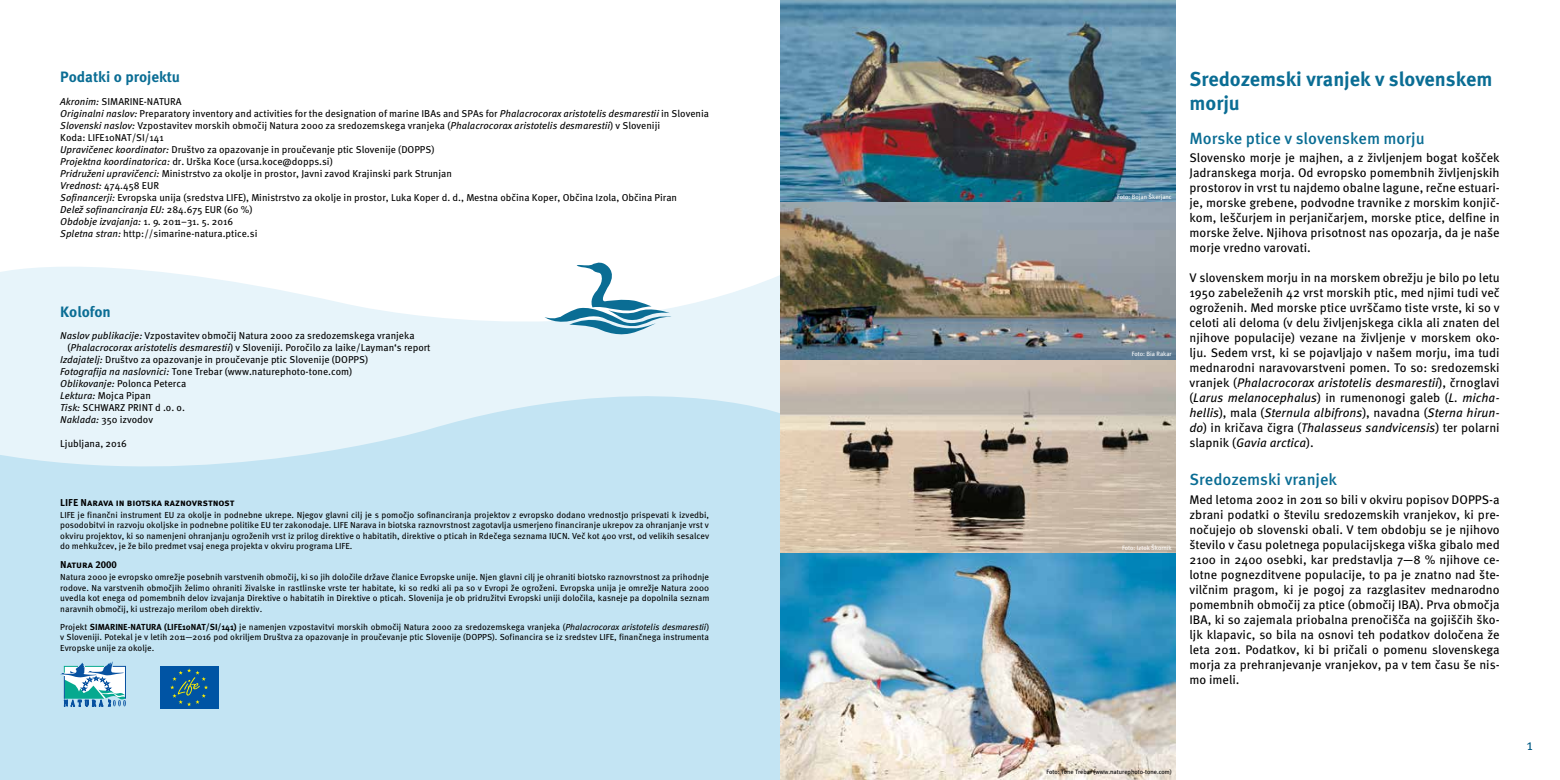
<style>
.page{position:relative;width:1560px;height:780px;background:#fff}
.page>*{position:absolute;margin:0;border:0;box-sizing:border-box;transform-origin:0 0}
.t1{font:700 20px/24px "FF Meta Pro";color:#0a6d94}
.t2{font:500 16.25px "FF Meta Pro";color:#0a6d94}
.t3{font:700 15px "FF Meta Pro";color:#0a6d94}
.t4{font:15px "FF Meta Pro";color:#005a84}
.t5{font:12.5px/15px "FF Meta Pro";color:#000;text-align:justify}
.t6{font:10px/12px "FF Meta Pro";color:#000}
.t7{font:10px "Meta Bold Caps";color:#000}
.t8{font:8.75px/10.5px "FF Meta Pro";color:#000;text-align:justify}
.t9{font:6.25px "Meta Book CE";color:#fff}
.t10{font:6.25px "Meta Book CE";color:#000}
.s1{font-style:italic}
.s2{font-weight:700}
</style>
<div class="page">
<svg style="left:0;top:267px;width:780px;height:98px;fill:#e7f4fa"></svg>
<svg style="left:0;top:365px;width:780px;height:415px;background:#c9e6f4"></svg>
<img style="left:780px;top:0;width:395px;height:780px">
<svg style="left:544px;top:262px;width:127px;height:75px"></svg>
<div style="left:160px;top:666px;width:58px;height:42px;background:#0054a4"></div>
<svg style="left:170px;top:668px;width:38px;height:38px"></svg>
<svg style="left:60px;top:661px;width:66px;height:45px"></svg>
<p class="t3" style="left:60px;top:65px;width:121px">Podatki o projektu</p>
<p class="t6" style="left:60px;top:95px;width:650px"><span class="s1">Akronim:</span> SIMARINE-NATURA<br><span class="s1">Originalni naslov:</span> Preparatory inventory and activities for the designation of marine IBAs and SPAs for <span class="s1">Phalacrocorax aristotelis desmarestii</span> in Slovenia <span class="s1">Slovenski naslov:</span> Vzpostavitev morskih območij Natura 2000 za sredozemskega vranjeka (<span class="s1">Phalacrocorax aristotelis desmarestii</span>) v Sloveniji<br>Koda: LIFE10NAT/SI/141<br><span class="s1">Upravičenec koordinator:</span> Društvo za opazovanje in proučevanje ptic Slovenije (DOPPS)<br><span class="s1">Projektna koordinatorica:</span> dr. Urška Koce (ursa.koce@dopps.si)<br><span class="s1">Pridruženi upravičenci:</span> Ministrstvo za okolje in prostor, Javni zavod Krajinski park Strunjan<br><span class="s1">Vrednost:</span> 474.458 EUR<br><span class="s1">Sofinancerji:</span> Evropska unija (sredstva LIFE), Ministrstvo za okolje in prostor, Luka Koper d. d., Mestna občina Koper, Občina Izola, Občina Piran<br><span class="s1">Delež sofinanciranja EU:</span> 284.675 EUR (60 %)<br><span class="s1">Obdobje izvajanja:</span> 1. 9. 2011–31. 5. 2016<br><span class="s1">Spletna stran:</span> http://simarine-natura.ptice.si</p>
<p class="t3" style="left:60px;top:299px;width:52px">Kolofon</p>
<p class="t6" style="left:60px;top:329px;width:356px"><span class="s1">Naslov publikacije:</span> Vzpostavitev območij Natura 2000 za sredozemskega vranjeka</p>
<p class="t6" style="left:67px;top:341px;width:365px">(<span class="s1">Phalacrocorax aristotelis desmarestii</span>) v Sloveniji. Poročilo za laike/Layman‘s report</p>
<p class="t6" style="left:60px;top:353px;width:309px"><span class="s1">Izdajatelj:</span> Društvo za opazovanje in proučevanje ptic Slovenije (DOPPS)</p>
<p class="t6" style="left:60px;top:365px;width:293px"><span class="s1">Fotografija na naslovnici:</span> Tone Trebar (www.naturephoto-tone.com)</p>
<p class="t6" style="left:60px;top:377px;width:127px"><span class="s1">Oblikovanje:</span> Polonca Peterca</p>
<p class="t6" style="left:60px;top:389px;width:92px"><span class="s1">Lektura:</span> Mojca Pipan</p>
<p class="t6" style="left:60px;top:401px;width:126px"><span class="s1">Tisk:</span> SCHWARZ PRINT d .o. o.</p>
<p class="t6" style="left:60px;top:413px;width:94px"><span class="s1">Naklada:</span> 350 izvodov</p>
<p class="t6" style="left:60px;top:437px;width:68px">Ljubljana, 2016</p>
<p class="t7" style="left:60px;top:496px;width:176px">LIFE Narava in biotska raznovrstnost</p>
<p class="t8" style="left:60px;top:509px;width:650px">LIFE je finančni instrument EU za okolje in podnebne ukrepe. Njegov glavni cilj je s pomočjo sofinanciranja projektov z evropsko dodano vrednostjo prispevati k izvedbi, posodobitvi in razvoju okoljske in podnebne politike EU ter zakonodaje. LIFE Narava in biotska raznovrstnost zagotavlja usmerjeno financiranje ukrepov za ohranjanje vrst v okviru projektov, ki so namenjeni ohranjanju ogroženih vrst iz prilog direktive o habitatih, direktive o pticah in Rdečega seznama IUCN. Več kot 400 vrst, od velikih sesalcev do mehkužcev, je že bilo predmet vsaj enega projekta v okviru programa LIFE.</p>
<p class="t7" style="left:60px;top:558px;width:58px">Natura 2000</p>
<p class="t8" style="left:60px;top:571px;width:650px">Natura 2000 je evropsko omrežje posebnih varstvenih območij, ki so jih določile države članice Evropske unije. Njen glavni cilj je ohraniti biotsko raznovrstnost za prihodnje rodove. Na varstvenih območjih želimo ohraniti živalske in rastlinske vrste ter habitate, ki so redki ali pa so v Evropi že ogroženi. Evropska unija je omrežje Natura 2000 uvedla kot enega od pomembnih delov izvajanja Direktive o habitatih in Direktive o pticah. Slovenija je ob pridružitvi Evropski uniji določila, kasneje pa dopolnila seznam naravnih območij, ki ustrezajo merilom obeh direktiv.</p>
<p class="t8" style="left:60px;top:620px;width:650px">Projekt <span class="s2">SIMARINE-NATURA (LIFE10NAT/SI/141)</span> je namenjen vzpostavitvi morskih območij Natura 2000 za sredozemskega vranjeka (<span class="s1">Phalacrocorax aristotelis desmarestii</span>) v Sloveniji. Potekal je v letih 2011—2016 pod okriljem Društva za opazovanje in proučevanje ptic Slovenije (DOPPS). Sofinancira se iz sredstev LIFE, finančnega instrumenta Evropske unije za okolje.</p>
<p class="t9" style="left:1116px;top:193px;width:56px">Foto: Bojan Škerjanc</p>
<p class="t9" style="left:1131px;top:350px;width:41px">Foto: Bia Rakar</p>
<p class="t9" style="left:1121px;top:544px;width:51px">Foto: Iztok Škornik</p>
<h1 class="t1" style="left:1189px;top:66px;width:304px">Sredozemski vranjek v slovenskem morju</h1>
<h2 class="t2" style="left:1189px;top:125px;width:237px">Morske ptice v slovenskem morju</h2>
<p class="t5" style="left:1189px;top:149px;width:312px">Slovensko morje je majhen, a z življenjem bogat košček Jadranskega morja. Od evropsko pomembnih življenjskih prostorov in vrst tu najdemo obalne lagune, rečne estuari&shy;je, morske grebene, podvodne travnike z morskim konjič&shy;kom, leščurjem in perjaničarjem, morske ptice, delfine in morske želve. Njihova prisotnost nas opozarja, da je naše morje vredno varovati.</p>
<p class="t5" style="left:1189px;top:269px;width:312px">V slovenskem morju in na morskem obrežju je bilo po letu 1950 zabeleženih 42 vrst morskih ptic, med njimi tudi več ogroženih. Med morske ptice uvrščamo tiste vrste, ki so v celoti ali deloma (v delu življenjskega cikla ali znaten del njihove populacije) vezane na življenje v morskem oko&shy;lju. Sedem vrst, ki se pojavljajo v našem morju, ima tudi mednarodni naravovarstveni pomen. To so: sredozemski vranjek (<span class="s1">Phalacrocorax aristotelis desmarestii</span>), črnoglavi (<span class="s1">Larus melanocephalus</span>) in rumenonogi galeb (<span class="s1">L. micha&shy;hellis</span>), mala (<span class="s1">Sternula albifrons</span>), navadna (<span class="s1">Sterna hirun&shy;do</span>) in kričava čigra (<span class="s1">Thalasseus sandvicensis</span>) ter polarni slapnik (<span class="s1">Gavia arctica</span>).</p>
<h2 class="t2" style="left:1189px;top:467px;width:149px">Sredozemski vranjek</h2>
<p class="t5" style="left:1189px;top:491px;width:312px">Med letoma 2002 in 2011 so bili v okviru popisov DOPPS-a zbrani podatki o številu sredozemskih vranjekov, ki pre&shy;nočujejo ob slovenski obali. V tem obdobju se je njihovo število v času poletnega populacijskega viška gibalo med 2100 in 2400 osebki, kar predstavlja 7—8 % njihove ce&shy;lotne pognezditvene populacije, to pa je znatno nad šte&shy;vilčnim pragom, ki je pogoj za razglasitev mednarodno pomembnih območij za ptice (območij IBA). Prva območja IBA, ki so zajemala priobalna prenočišča na gojiščih ško&shy;ljk klapavic, so bila na osnovi teh podatkov določena že leta 2011. Podatkov, ki bi pričali o pomenu slovenskega morja za prehranjevanje vranjekov, pa v tem času še nis&shy;mo imeli.</p>
<p class="t10" style="left:1046px;top:767px;width:127px">Foto: Tone Trebar (www.naturephoto-tone.com)</p>
<p class="t4" style="left:1526px;top:733px;width:8px">1</p>
</div>
